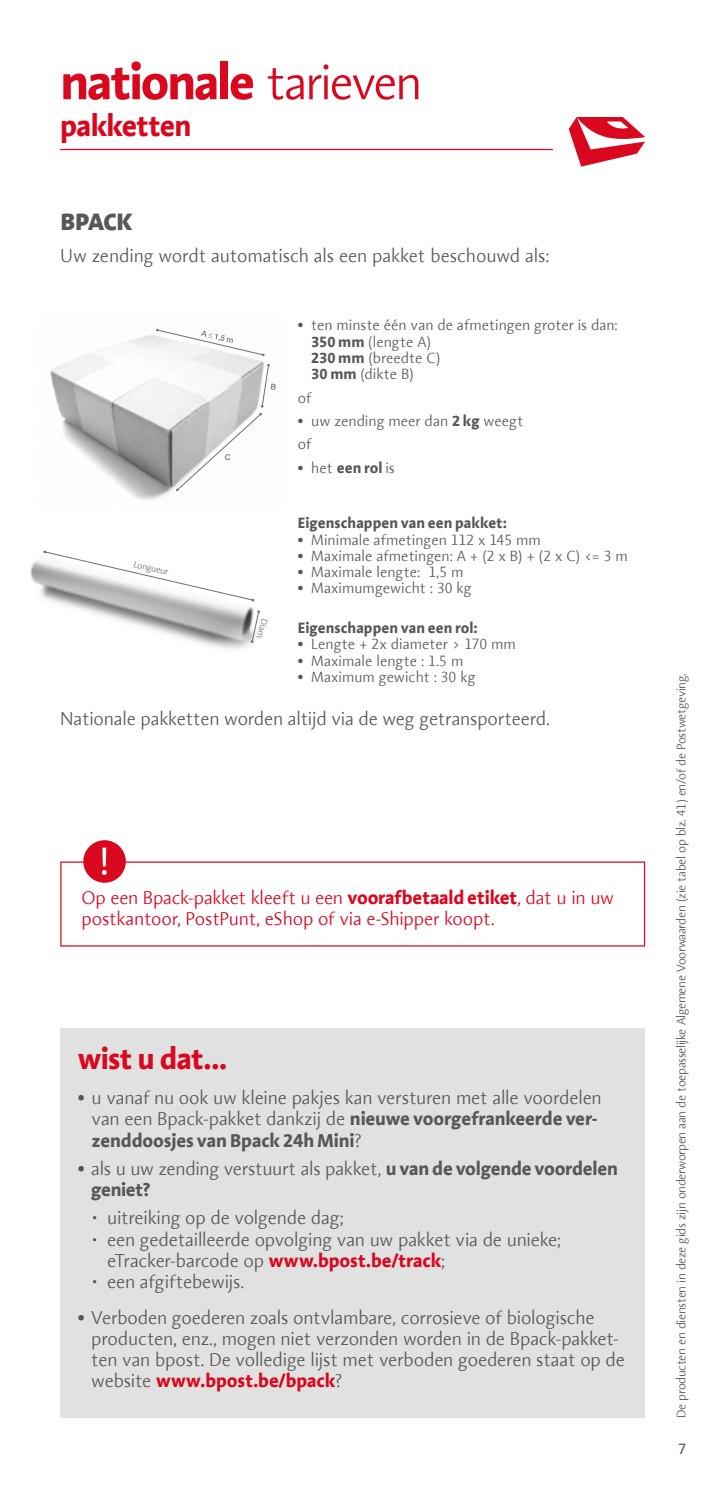
<style>
.page{position:relative;width:709px;height:1489px;background:#fff}
.page>*{position:absolute;margin:0;border:0;box-sizing:border-box;transform-origin:0 0}
.t1{font:700 50px "Aroma No 2 LT Com";letter-spacing:-.045em;color:#d9081f}
.t2{font:700 30px "Aroma No 2 LT Com";letter-spacing:-.025em;color:#d9081f}
.t3{font:700 30px "Aroma No 2 LT Com";color:#575756}
.t4{font:300 18.75px/21.2px "Aroma No 2 LT Com";letter-spacing:-.01em;color:#575756}
.t5{font:300 18.75px/21.2px "Aroma No 2 LT Com";letter-spacing:-.01em;color:#d9081f}
.t6{font:300 15px/16.2px "Aroma No 2 LT Com";color:#575756}
.t7{font:700 15px "Aroma No 2 LT Com";letter-spacing:.005em;color:#575756}
.t8{font:15px "Aroma No 2 LT Com";color:#575756}
.t9{font:300 12.5px "Aroma No 2 LT Com";letter-spacing:-.025em;color:#575756}
.t10{font:300 9.25px "Aroma No 2 LT Com";color:#706f6f}
.t11{font:500 7.75px "Helvetica Neue";color:#706f6f}
.s1{font-weight:300}
.s2{font-size:8.25px}
.s3{font-weight:700}
.s4{font-weight:700;color:#d9081f}
</style>
<div class="page">
<hr style="left:60px;top:149px;width:493px;height:1px;background:#d9081f">
<svg style="left:568px;top:117px;width:77px;height:50px"></svg>
<img style="left:50px;top:328px;width:219px;height:173px">
<svg style="left:176px;top:413px;width:86px;height:78px"></svg>
<svg style="left:156px;top:329px;width:108px;height:27px"></svg>
<img style="left:30px;top:551px;width:225px;height:98px">
<svg style="left:44px;top:550px;width:210px;height:51px"></svg>
<svg style="left:251px;top:610px;width:9px;height:33px"></svg>
<div style="left:83px;top:840px;width:43px;height:42px;background:#d9081f;border-radius:50%"></div>
<svg style="left:102px;top:847px;width:5px;height:27px"></svg>
<div style="left:60px;top:1028px;width:585px;height:389px;background:#e1e1e1"></div>
<svg style="left:261px;top:364px;width:9px;height:43px"></svg>
<h1 class="t1" style="left:60px;top:49px;width:363px">nationale <span class="s1">tarieven</span></h1>
<h2 class="t2" style="left:60px;top:106px;width:133px">pakketten</h2>
<h2 class="t3" style="left:60px;top:200px;width:74px">bpack</h2>
<p class="t4" style="left:60px;top:245px;width:490px">Uw zending wordt automatisch als een pakket beschouwd als:</p>
<p class="t10" style="left:135px;top:558px;width:37px;rotate:13deg">Longueur</p>
<p class="t11" style="left:225px;top:453px;width:7px">C</p>
<p class="t10" style="left:270px;top:620px;width:23px;rotate:104deg">Diam<span class="s2">.</span></p>
<p class="t6" style="left:311px;top:317px;width:308px;text-indent:-14px"><span class="s3">•</span> ten minste één van de afmetingen groter is dan:<br><span class="s3">350 mm</span> (lengte A)<br><span class="s3">230 mm</span> (breedte C)<br><span class="s3">30 mm</span> (dikte B)</p>
<p class="t6" style="left:298px;top:389px;width:15px">of</p>
<p class="t6" style="left:298px;top:409px;width:227px;line-height:23.2px"><span class="s3">•</span> uw zending meer dan <span class="s3">2 kg</span> weegt of</p>
<p class="t7" style="left:298px;top:457px;width:98px">• <span class="s1">het</span> een rol <span class="s1">is</span></p>
<p class="t7" style="left:298px;top:513px;width:211px">Eigenschappen van een pakket:</p>
<p class="t6" style="left:298px;top:531px;width:244px"><span class="s3">•</span> Minimale afmetingen 112 x 145 mm</p>
<p class="t6" style="left:298px;top:547px;width:331px"><span class="s3">•</span> Maximale afmetingen: A + (2 x B) + (2 x C) &lt;= 3 m</p>
<p class="t6" style="left:298px;top:564px;width:167px"><span class="s3">•</span> Maximale lengte: 1,5 m</p>
<p class="t6" style="left:298px;top:580px;width:175px"><span class="s3">•</span> Maximumgewicht : 30 kg</p>
<p class="t7" style="left:298px;top:618px;width:182px">Eigenschappen van een rol:</p>
<p class="t6" style="left:298px;top:636px;width:219px"><span class="s3">•</span> Lengte + 2x diameter &gt; 170 mm</p>
<p class="t6" style="left:298px;top:652px;width:167px"><span class="s3">•</span> Maximale lengte : 1.5 m</p>
<p class="t6" style="left:298px;top:668px;width:179px"><span class="s3">•</span> Maximum gewicht : 30 kg</p>
<p class="t4" style="left:60px;top:707px;width:491px">Nationale pakketten worden altijd via de weg getransporteerd.</p>
<p class="t5" style="left:81px;top:886px;width:534px">Op een Bpack-pakket kleeft u een <span class="s3">voorafbetaald etiket</span>, dat u in uw postkantoor, PostPunt, eShop of via e-Shipper koopt.</p>
<h2 class="t2" style="left:78px;top:1038px;width:151px">wist u dat...</h2>
<p class="t4" style="left:92px;top:1086px;width:511px;text-indent:-14px"><span class="s3">•</span> u vanaf nu ook uw kleine pakjes kan versturen met alle voordelen van een Bpack-pakket dankzij de <span class="s3">nieuwe voorgefrankeerde ver&shy;zenddoosjes van Bpack 24h Mini</span>?</p>
<p class="t4" style="left:91px;top:1157px;width:528px;text-indent:-13px"><span class="s3">•</span> als u uw zending verstuurt als pakket, <span class="s3">u van de volgende voordelen geniet?</span></p>
<p class="t4" style="left:92px;top:1207px;width:253px">• uitreiking op de volgende dag;</p>
<p class="t4" style="left:107px;top:1228px;width:455px;text-indent:-15px">• een gedetailleerde opvolging van uw pakket via de unieke; eTracker-barcode op <span class="s4">www.bpost.be/track</span>;</p>
<p class="t4" style="left:92px;top:1270px;width:154px">• een afgiftebewijs.</p>
<p class="t4" style="left:91px;top:1306px;width:535px;text-indent:-13px"><span class="s3">•</span> Verboden goederen zoals ontvlambare, corrosieve of biologische producten, enz., mogen niet verzonden worden in de Bpack-pakket&shy;ten van bpost. De volledige lijst met verboden goederen staat op de website <span class="s4">www.bpost.be/bpack</span>?</p>
<p class="t9" style="left:673px;top:1417px;width:745px;rotate:-90deg">De producten en diensten in deze gids zijn onderworpen aan de toepasselijke Algemene Voorwaarden (zie tabel op blz. 41) en/of de Postwetgeving.</p>
<p class="t8" style="left:678px;top:1438px;width:9px">7</p>
</div>
